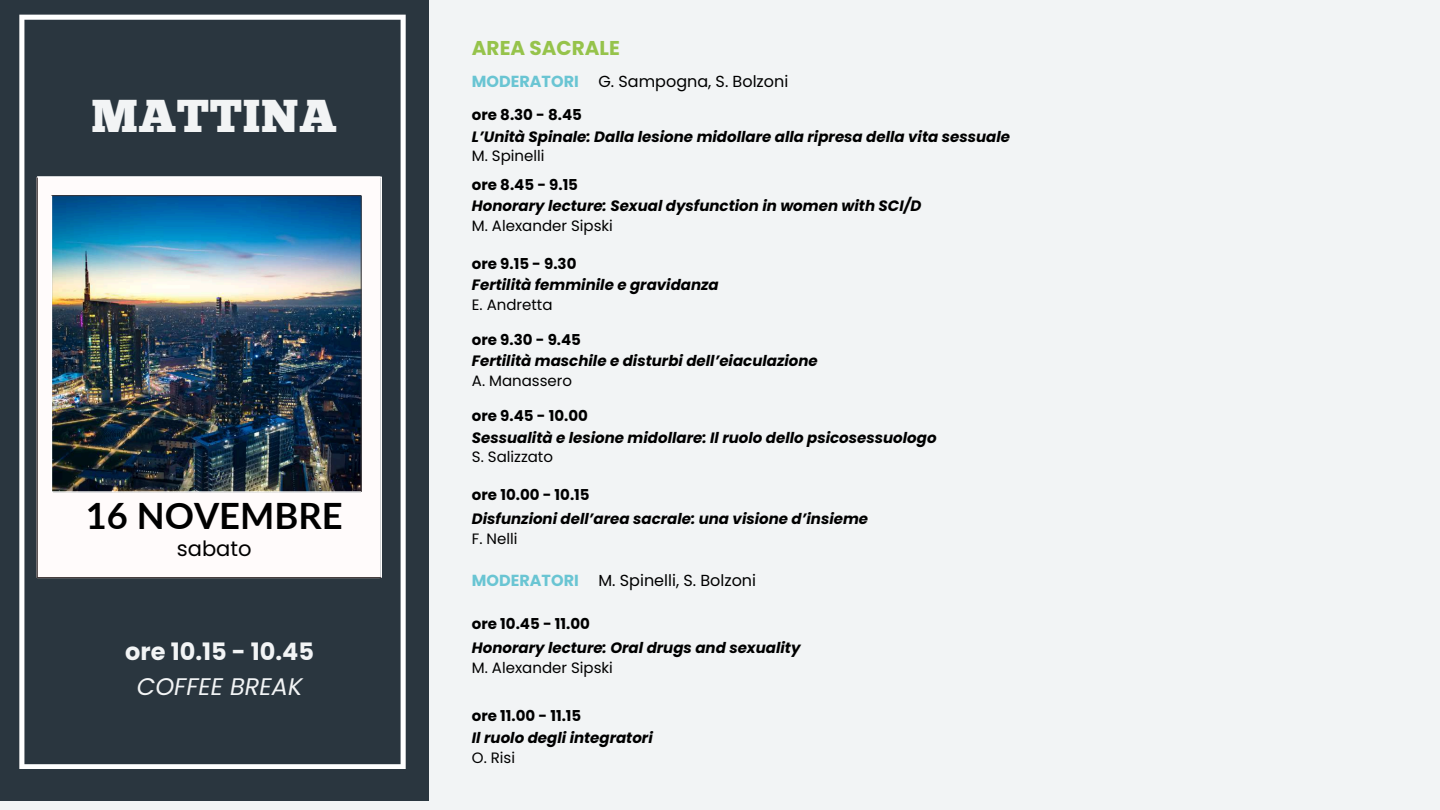
<style>
.page{position:relative;width:1440px;height:810px;background:#f2f4f5}
.page>*{position:absolute;margin:0;border:0;box-sizing:border-box;transform-origin:0 0}
.t1{font:46px "Chunk Five";letter-spacing:.015em;color:#f2f4f5}
.t2{font:700 36.3px "Lato";color:#000}
.t3{font:700 24px "Poppins";color:#f2f4f5}
.t4{font:italic 24px "Poppins";color:#f2f4f5}
.t5{font:21.1px "Poppins";color:#000}
.t6{font:700 20px "Poppins";color:#96c34b}
.t7{font:16px "Poppins";color:#000}
.t8{font:italic 700 15px "Poppins";color:#000}
.t9{font:700 15px "Poppins";color:#000}
.t10{font:15px "Poppins";color:#000}
.s1{font-weight:700;color:#6ac5d3}
</style>
<div class="page">
<div style="left:0;top:0;width:429px;height:800px;background:#2a363f"></div>
<svg style="left:19px;top:15px;width:387px;height:754px"></svg>
<img style="left:37px;top:176px;width:345px;height:402px">
<h1 class="t1" style="left:91px;top:97px;width:247px">MATTINA</h1>
<h2 class="t2" style="left:86px;top:493px;width:258px">16 NOVEMBRE</h2>
<h3 class="t5" style="left:177px;top:534px;width:76px">sabato</h3>
<h3 class="t3" style="left:125px;top:635px;width:190px">ore 10.15 - 10.45</h3>
<h3 class="t4" style="left:137px;top:670px;width:167px">COFFEE BREAK</h3>
<h3 class="t6" style="left:472px;top:34px;width:149px">AREA SACRALE</h3>
<p class="t7" style="left:472px;top:70px;width:318px"><span class="s1">MODERATORI</span> G. Sampogna, S. Bolzoni</p>
<p class="t9" style="left:472px;top:104px;width:112px">ore 8.30 - 8.45</p>
<p class="t8" style="left:472px;top:126px;width:540px">L’Unità Spinale: Dalla lesione midollare alla ripresa della vita sessuale</p>
<p class="t10" style="left:472px;top:146px;width:74px">M. Spinelli</p>
<p class="t9" style="left:472px;top:175px;width:108px">ore 8.45 - 9.15</p>
<p class="t8" style="left:472px;top:196px;width:451px">Honorary lecture: Sexual dysfunction in women with SCI/D</p>
<p class="t10" style="left:472px;top:215px;width:143px">M. Alexander Sipski</p>
<p class="t9" style="left:472px;top:254px;width:106px">ore 9.15 - 9.30</p>
<p class="t8" style="left:472px;top:275px;width:248px">Fertilità femminile e gravidanza</p>
<p class="t10" style="left:472px;top:294px;width:82px">E. Andretta</p>
<p class="t9" style="left:472px;top:329px;width:111px">ore 9.30 - 9.45</p>
<p class="t8" style="left:472px;top:350px;width:347px">Fertilità maschile e disturbi dell’eiaculazione</p>
<p class="t10" style="left:472px;top:370px;width:102px">A. Manassero</p>
<p class="t9" style="left:472px;top:405px;width:118px">ore 9.45 - 10.00</p>
<p class="t8" style="left:472px;top:427px;width:466px">Sessualità e lesione midollare: Il ruolo dello psicosessuologo</p>
<p class="t10" style="left:472px;top:446px;width:83px">S. Salizzato</p>
<p class="t9" style="left:472px;top:485px;width:119px">ore 10.00 - 10.15</p>
<p class="t8" style="left:472px;top:509px;width:398px">Disfunzioni dell’area sacrale: una visione d’insieme</p>
<p class="t10" style="left:472px;top:528px;width:47px">F. Nelli</p>
<p class="t7" style="left:472px;top:570px;width:286px"><span class="s1">MODERATORI</span> M. Spinelli, S. Bolzoni</p>
<p class="t9" style="left:472px;top:614px;width:120px">ore 10.45 - 11.00</p>
<p class="t8" style="left:472px;top:638px;width:330px">Honorary lecture: Oral drugs and sexuality</p>
<p class="t10" style="left:472px;top:657px;width:143px">M. Alexander Sipski</p>
<p class="t9" style="left:472px;top:705px;width:111px">ore 11.00 - 11.15</p>
<p class="t8" style="left:472px;top:728px;width:182px">Il ruolo degli integratori</p>
<p class="t10" style="left:472px;top:747px;width:45px">O. Risi</p>
</div>
